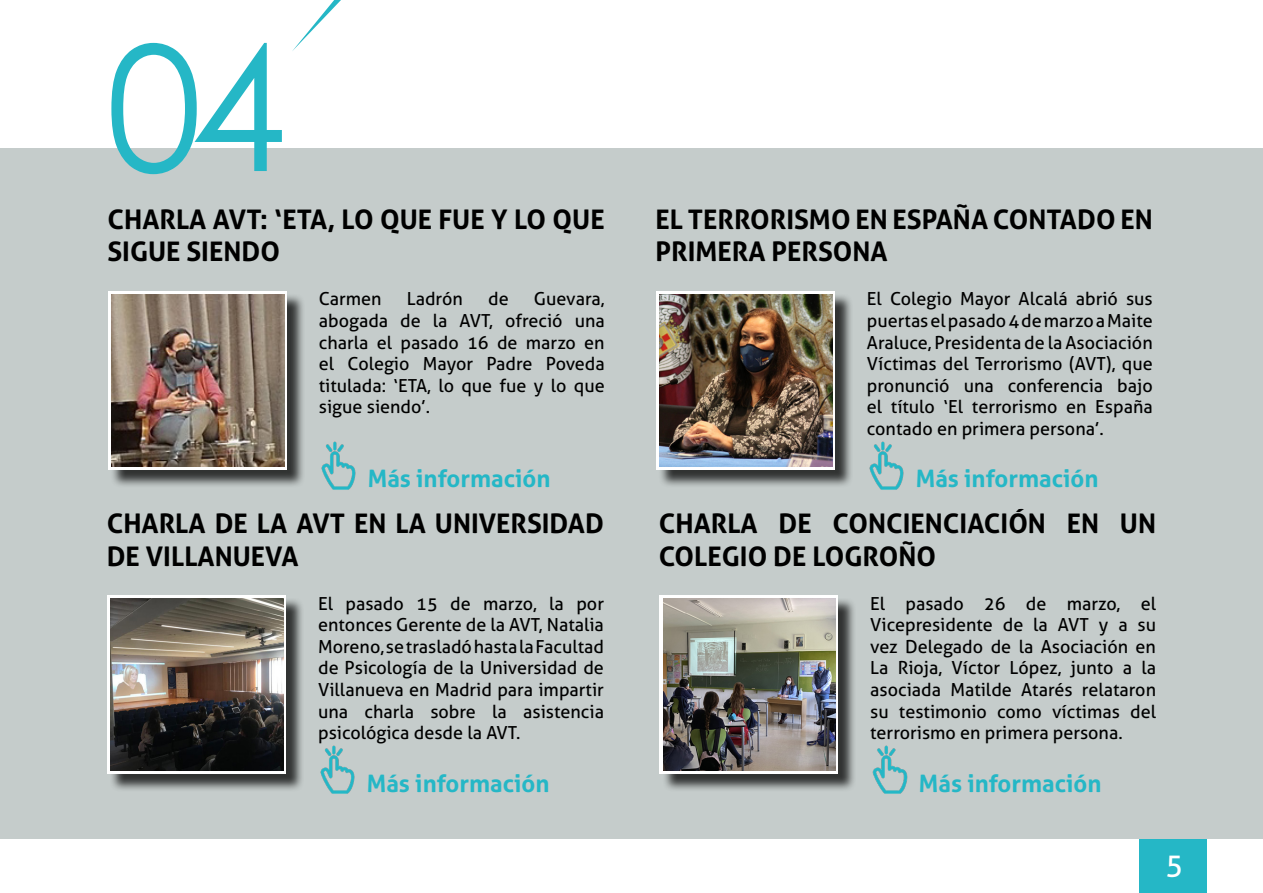
<style>
.page{position:relative;width:1263px;height:893px;background:#fff}
.page>*{position:absolute;margin:0;border:0;box-sizing:border-box;transform-origin:0 0}
.t1{font:174px "Century Gothic";color:#25b7c6}
.t2{font:30px "Aller";color:#fff}
.t3{font:700 27px/32.4px "Aller";color:#000}
.t4{font:700 24px "Aller";color:#25b7c6}
.t5{font:18px/21.6px "Aller";color:#000;text-align:justify}
</style>
<div class="page">
<div style="left:0;top:148px;width:1263px;height:690px;background:#c5cccb"></div>
<div style="left:1139px;top:839px;width:67px;height:54px;background:#25b7c6"></div>
<svg style="left:292px;top:0;width:49px;height:51px"></svg>
<div style="left:110px;top:598px;width:194px;height:195px;background:#000;opacity:.75"></div>
<svg style="left:107px;top:595px;width:179px;height:179px;fill:#fff"></svg>
<img style="left:320px;top:745px;width:35px;height:49px">
<img style="left:111px;top:598px;width:172px;height:173px">
<div style="left:658px;top:293px;width:195px;height:195px;background:#000;opacity:.75"></div>
<svg style="left:656px;top:291px;width:179px;height:179px;fill:#fff"></svg>
<img style="left:869px;top:441px;width:35px;height:49px">
<img style="left:660px;top:294px;width:172px;height:173px">
<div style="left:662px;top:598px;width:194px;height:195px;background:#000;opacity:.75"></div>
<div style="left:659px;top:595px;width:179px;height:179px;background:#fff"></div>
<img style="left:872px;top:745px;width:36px;height:49px">
<img style="left:663px;top:598px;width:172px;height:173px">
<div style="left:110px;top:293px;width:195px;height:195px;background:#000;opacity:.75"></div>
<svg style="left:108px;top:291px;width:179px;height:179px;fill:#fff"></svg>
<img style="left:321px;top:441px;width:35px;height:49px">
<img style="left:112px;top:294px;width:172px;height:173px">
<h1 class="t1" style="left:106px;top:-13px;width:182px">04</h1>
<h3 class="t3" style="left:107px;top:203px;width:499px">CHARLA AVT: ‘ETA, LO QUE FUE Y LO QUE<br>SIGUE SIENDO</h3>
<p class="t5" style="left:319px;top:288px;width:64px">Carmen</p>
<p class="t5" style="left:407px;top:288px;width:57px">Ladrón</p>
<p class="t5" style="left:488px;top:288px;width:22px">de</p>
<p class="t5" style="left:319px;top:288px;width:287px;text-indent:215px">Guevara, abogada de la AVT, ofreció una charla el pasado 16 de marzo en el Colegio Mayor Padre Poveda titulada: ‘ETA, lo que fue y lo que sigue siendo’.</p>
<h3 class="t4" style="left:368px;top:464px;width:184px">Más información</h3>
<h3 class="t3" style="left:107px;top:507px;width:499px">CHARLA DE LA AVT EN LA UNIVERSIDAD<br>DE VILLANUEVA</h3>
<p class="t5" style="left:318px;top:592px;width:287px">El pasado 15 de marzo, la por entonces Gerente de la AVT, Natalia Moreno, se trasladó hasta la Facultad de Psicología de la Universidad de Villanueva en Madrid para impartir una charla sobre la asistencia psicológica desde la AVT.</p>
<h3 class="t4" style="left:367px;top:769px;width:184px">Más información</h3>
<h3 class="t3" style="left:655px;top:203px;width:499px">EL TERRORISMO EN ESPAÑA CONTADO EN<br>PRIMERA PERSONA</h3>
<p class="t5" style="left:867px;top:288px;width:287px">El Colegio Mayor Alcalá abrió sus puertas el pasado 4 de marzo a Maite Araluce, Presidenta de la Asociación Víctimas del Terrorismo (AVT), que pronunció una conferencia bajo el título ‘El terrorismo en España contado en primera persona’.</p>
<h3 class="t4" style="left:916px;top:464px;width:184px">Más información</h3>
<h3 class="t3" style="left:659px;top:507px;width:499px">CHARLA DE CONCIENCIACIÓN EN UN<br>COLEGIO DE LOGROÑO</h3>
<p class="t5" style="left:870px;top:592px;width:287px">El pasado 26 de marzo, el Vicepresidente de la AVT y a su vez Delegado de la Asociación en La Rioja, Víctor López, junto a la asociada Matilde Atarés relataron su testimonio como víctimas del terrorismo en primera persona.</p>
<h3 class="t4" style="left:919px;top:769px;width:184px">Más información</h3>
<h2 class="t2" style="left:1165px;top:846px;width:19px">5</h2>
</div>
